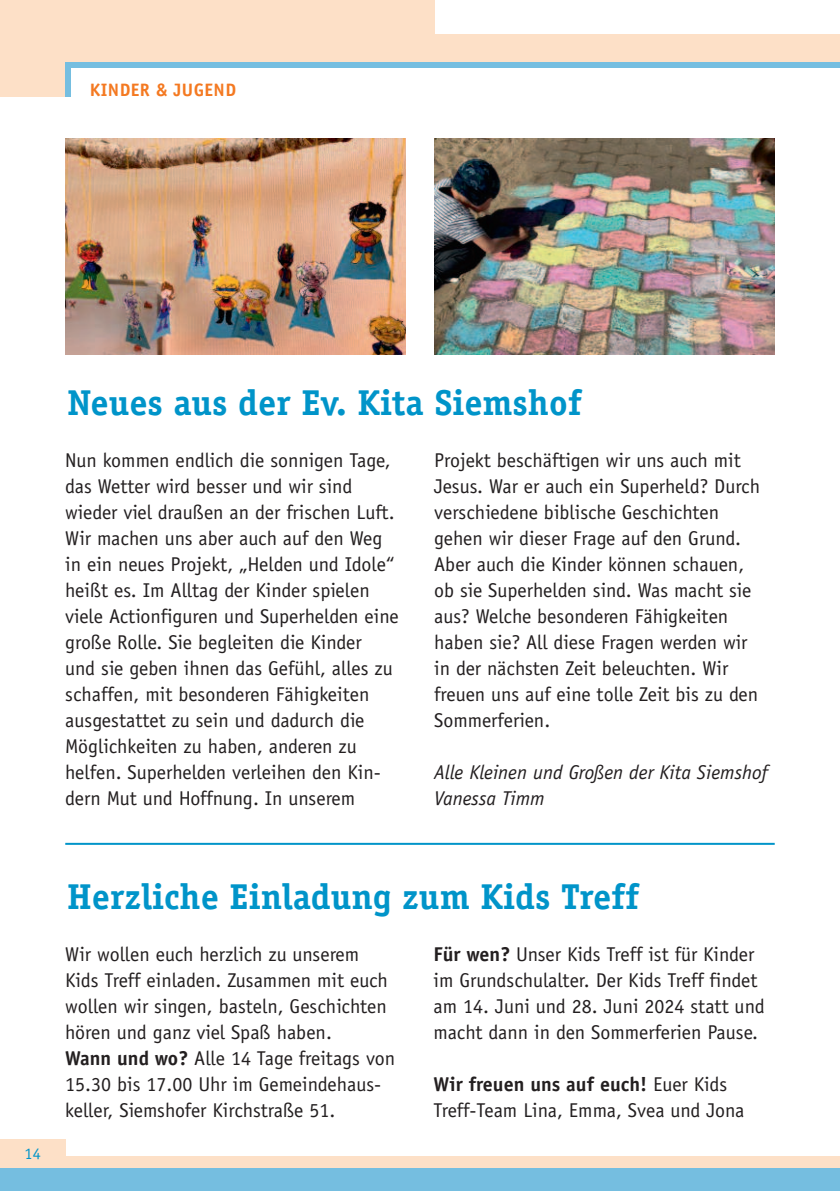
<style>
.page{position:relative;width:840px;height:1191px;background:#fff}
.page>*{position:absolute;margin:0;border:0;box-sizing:border-box;transform-origin:0 0}
.t1{font:700 36px "Officina Serif Std";color:#0094c9}
.t2{font:20px/26px "Officina Sans Std";color:#231f20}
.t3{font:italic 20px/26px "Officina Sans Std";color:#231f20}
.t4{font:700 18px "Officina Sans Std";letter-spacing:.025em;color:#f47921}
.t5{font:16px "Officina Sans Std";color:#0094c9}
.s1{font-weight:700}
</style>
<div class="page">
<img style="left:65px;top:139px;width:340px;height:215px">
<div style="left:434px;top:34px;width:405px;height:28px;background:#fde0c7"></div>
<div style="left:0;top:0;width:434px;height:65px;background:#fde0c7"></div>
<div style="left:0;top:0;width:68px;height:96px;background:#fde0c7"></div>
<div style="left:0;top:1157px;width:839px;height:34px;background:#fde0c7"></div>
<div style="left:0;top:1140px;width:65px;height:51px;background:#fde0c7"></div>
<div style="left:65px;top:62px;width:774px;height:6px;background:#75bee0"></div>
<div style="left:65px;top:62px;width:6px;height:34px;background:#75bee0"></div>
<div style="left:0;top:1168px;width:839px;height:23px;background:#75bee0"></div>
<img style="left:434px;top:139px;width:340px;height:215px">
<hr style="left:65px;top:843px;width:709px;height:2px;background:#0094c9">
<p class="t4" style="left:90px;top:83px;width:147px">KINDER &amp; JUGEND</p>
<h1 class="t1" style="left:67px;top:389px;width:516px">Neues aus der Ev. Kita Siemshof</h1>
<p class="t2" style="left:65px;top:448px;width:335px">Nun kommen endlich die sonnigen Tage, das Wetter wird besser und wir sind wieder viel draußen an der frischen Luft.<br>Wir machen uns aber auch auf den Weg in ein neues Projekt, „Helden und Idole“ heißt es. Im Alltag der Kinder spielen viele Actionfiguren und Superhelden eine große Rolle. Sie begleiten die Kinder<br>und sie geben ihnen das Gefühl, alles zu schaffen, mit besonderen Fähigkeiten ausgestattet zu sein und dadurch die Möglichkeiten zu haben, anderen zu helfen. Superhelden verleihen den Kin&shy;dern Mut und Hoffnung. In unserem</p>
<p class="t2" style="left:434px;top:448px;width:327px">Projekt beschäftigen wir uns auch mit Jesus. War er auch ein Superheld? Durch verschiedene biblische Geschichten gehen wir dieser Frage auf den Grund.<br>Aber auch die Kinder können schauen, ob sie Superhelden sind. Was macht sie aus? Welche besonderen Fähigkeiten haben sie? All diese Fragen werden wir in der nächsten Zeit beleuchten. Wir freuen uns auf eine tolle Zeit bis zu den Sommerferien.</p>
<p class="t3" style="left:434px;top:760px;width:335px">Alle Kleinen und Großen der Kita Siemshof<br>Vanessa Timm</p>
<p class="t5" style="left:24px;top:1147px;width:18px">14</p>
<h1 class="t1" style="left:67px;top:883px;width:573px">Herzliche Einladung zum Kids Treff</h1>
<p class="t2" style="left:65px;top:942px;width:331px">Wir wollen euch herzlich zu unserem Kids Treff einladen. Zusammen mit euch wollen wir singen, basteln, Geschichten hören und ganz viel Spaß haben.<br><span class="s1">Wann und wo?</span> Alle 14 Tage freitags von 15.30 bis 17.00 Uhr im Gemeindehaus&shy;keller, Siemshofer Kirchstraße 51.</p>
<p class="t2" style="left:433px;top:942px;width:332px"><span class="s1">Für wen?</span> Unser Kids Treff ist für Kinder im Grundschulalter. Der Kids Treff findet am 14. Juni und 28. Juni 2024 statt und macht dann in den Sommerferien Pause.</p>
<p class="t2" style="left:433px;top:1072px;width:312px"><span class="s1">Wir freuen uns auf euch!</span> Euer Kids<br>Treff-Team Lina, Emma, Svea und Jona</p>
</div>
